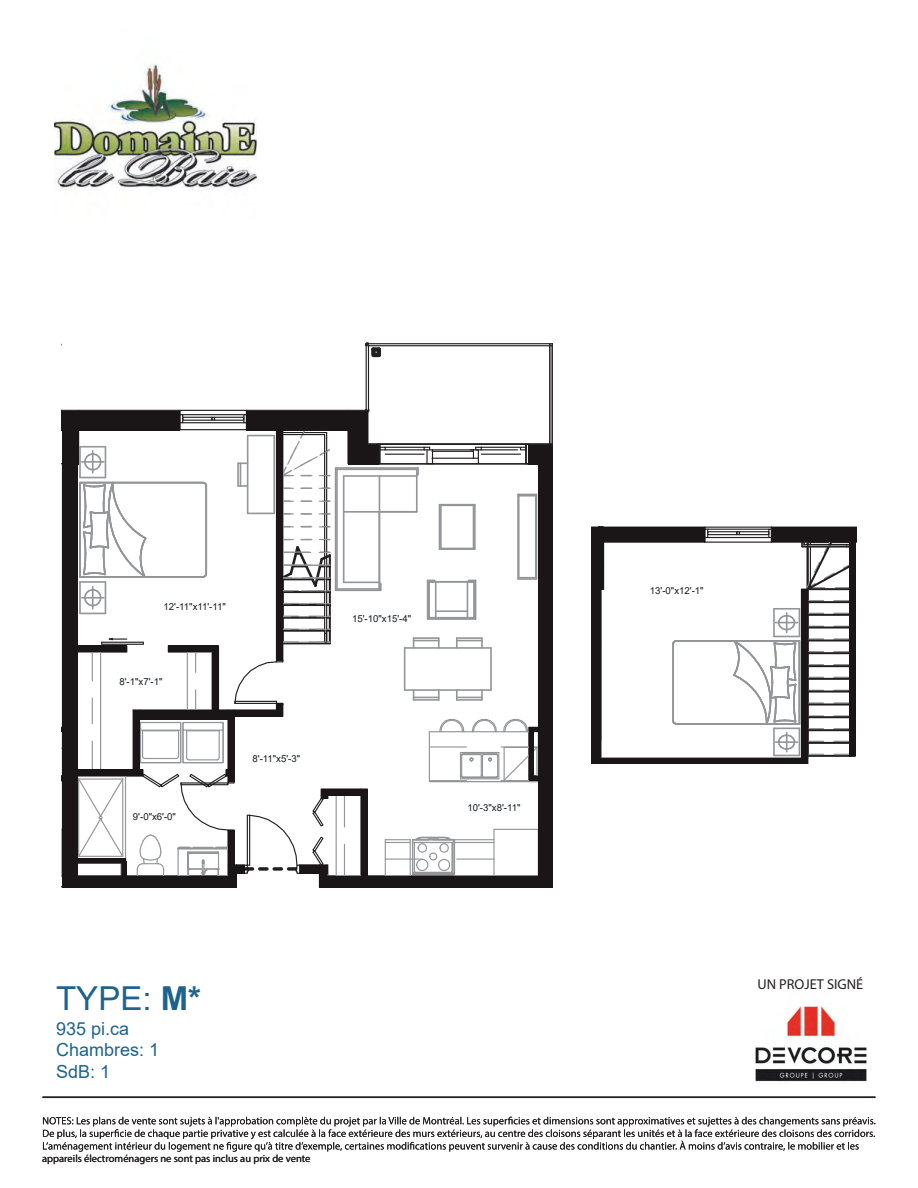
<style>
.page{position:relative;width:918px;height:1188px;background:#fff}
.page>*{position:absolute;margin:0;border:0;box-sizing:border-box;transform-origin:0 0}
.t1{font:33px "Arial";color:#1e638e}
.t2{font:18px/21.6px "Arial";color:#1e638e}
.t3{font:14.4px "Myriad Pro";color:#231f20}
.t4{font:10.5px "Myriad Pro";color:#231f20}
.t5{font:9.6px "Arial";color:#121b21}
.s1{font-weight:700}
</style>
<div class="page">
<img style="left:756px;top:1006px;width:111px;height:93px">
<img style="left:54px;top:63px;width:203px;height:127px">
<svg style="left:43px;top:1117px;width:832px;height:35px"></svg>
<hr style="left:43px;top:1097px;width:832px;height:1px;background:#231f20">
<hr style="left:367px;top:343px;width:186px;height:1px;background:#231f20">
<hr style="left:367px;top:345px;width:186px;height:1px;background:#231f20">
<hr style="left:366px;top:345px;width:1px;height:65px;background:#231f20">
<hr style="left:368px;top:345px;width:1px;height:65px;background:#231f20">
<svg style="left:365px;top:342px;width:18px;height:17px"></svg>
<div style="left:373px;top:349px;width:6px;height:7px;border:1px solid #231f20"></div>
<svg style="left:62px;top:408px;width:491px;height:479px"></svg>
<hr style="left:457px;top:699px;width:25px;height:2px;background:#939598">
<svg style="left:591px;top:526px;width:265px;height:238px"></svg>
<hr style="left:549px;top:343px;width:2px;height:103px;background:#231f20">
<hr style="left:551px;top:343px;width:2px;height:103px;background:#231f20">
<p class="t5" style="left:164px;top:600px;width:64px">12'-11"x11'-11"</p>
<p class="t5" style="left:119px;top:675px;width:45px">8'-1"x7'-1"</p>
<p class="t5" style="left:133px;top:810px;width:45px">9'-0"x6'-0"</p>
<p class="t5" style="left:253px;top:752px;width:49px">8'-11"x5'-3"</p>
<p class="t5" style="left:352px;top:612px;width:61px">15'-10"x15'-4"</p>
<p class="t5" style="left:467px;top:801px;width:55px">10'-3"x8'-11"</p>
<h1 class="t1" style="left:56px;top:976px;width:146px">TYPE: <span class="s1">M*</span></h1>
<h2 class="t2" style="left:56px;top:1017px;width:105px">935 pi.ca<br>Chambres: 1<br>SdB: 1</h2>
<p class="t4" style="left:42px;top:1152px;width:270px">appareils électroménagers ne sont pas inclus au prix de vente</p>
<p class="t5" style="left:650px;top:584px;width:55px">13'-0"x12'-1"</p>
<h3 class="t3" style="left:757px;top:975px;width:107px">UN PROJET SIGNÉ</h3>
</div>
